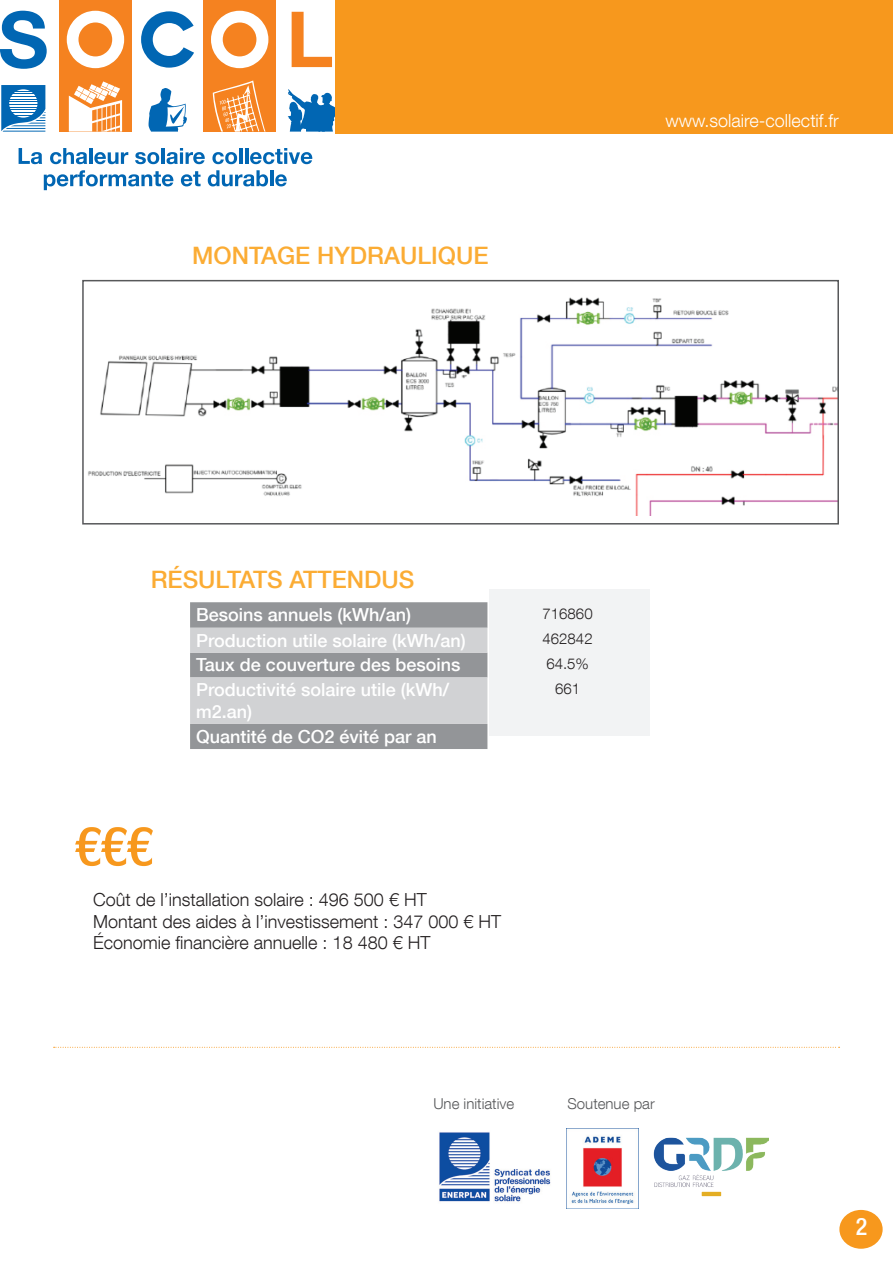
<style>
.page{position:relative;width:893px;height:1263px;background:#fff}
.page>*{position:absolute;margin:0;border:0;box-sizing:border-box;transform-origin:0 0}
.t1{font:500 condensed 54px "Helvetica Neue LT Com";color:#f7981d}
.t2{font:500 24px "Helvetica Neue LT Com";color:#fbac34}
.t3{font:500 condensed 24px "Helvetica Neue LT Com";color:#fff}
.t4{font:500 18px/21.6px "Helvetica Neue LT Com";color:#fff}
.t5{font:300 18px/21.6px "Helvetica Neue LT Com";color:#231f20}
.t6{font:300 18px "Helvetica Neue LT Com";color:#fff}
.t7{font:300 15px "Helvetica Neue LT Com";color:#57585a}
.t8{font:300 15px "Helvetica Neue LT Com";color:#231f20}
</style>
<div class="page">
<svg style="left:19px;top:148px;width:23px;height:16px"></svg>
<svg style="left:50px;top:148px;width:37px;height:16px"></svg>
<hr style="left:89px;top:148px;width:3px;height:16px;background:#0166b3">
<svg style="left:94px;top:152px;width:34px;height:12px"></svg>
<svg style="left:135px;top:152px;width:24px;height:12px"></svg>
<hr style="left:161px;top:148px;width:4px;height:16px;background:#0166b3">
<svg style="left:167px;top:148px;width:38px;height:16px"></svg>
<svg style="left:212px;top:152px;width:25px;height:12px"></svg>
<hr style="left:239px;top:148px;width:3px;height:16px;background:#0166b3">
<hr style="left:245px;top:148px;width:3px;height:16px;background:#0166b3">
<svg style="left:250px;top:148px;width:62px;height:16px"></svg>
<svg style="left:44px;top:170px;width:129px;height:20px"></svg>
<svg style="left:181px;top:171px;width:20px;height:15px"></svg>
<svg style="left:208px;top:170px;width:60px;height:16px"></svg>
<hr style="left:270px;top:170px;width:3px;height:16px;background:#0166b3">
<svg style="left:275px;top:174px;width:12px;height:12px"></svg>
<div style="left:59px;top:0;width:73px;height:132px;background:#f58220"></div>
<div style="left:204px;top:0;width:72px;height:132px;background:#f58220"></div>
<svg style="left:0;top:11px;width:47px;height:58px"></svg>
<svg style="left:67px;top:11px;width:57px;height:57px"></svg>
<svg style="left:141px;top:11px;width:53px;height:57px"></svg>
<svg style="left:211px;top:11px;width:57px;height:57px"></svg>
<svg style="left:292px;top:12px;width:40px;height:55px"></svg>
<svg style="left:1px;top:85px;width:44px;height:47px"></svg>
<svg style="left:288px;top:89px;width:48px;height:43px"></svg>
<svg style="left:213px;top:80px;width:53px;height:52px"></svg>
<svg style="left:69px;top:81px;width:53px;height:51px"></svg>
<svg style="left:149px;top:88px;width:38px;height:44px"></svg>
<div style="left:336px;top:0;width:557px;height:134px;background:#f7981d"></div>
<img style="left:88px;top:297px;width:748px;height:219px">
<div style="left:82px;top:280px;width:757px;height:244px;border:2px solid #57585a"></div>
<div style="left:839px;top:1210px;width:44px;height:39px;background:#f7981d;border-radius:50%"></div>
<div style="left:489px;top:589px;width:160px;height:147px;background:#f2f3f4"></div>
<svg style="left:190px;top:602px;width:297px;height:147px;background:#b1b3b5"></svg>
<img style="left:566px;top:1128px;width:73px;height:80px">
<img style="left:439px;top:1132px;width:112px;height:70px">
<img style="left:653px;top:1137px;width:116px;height:60px">
<svg style="left:54px;top:1047px;width:786px;height:1px"></svg>
<h2 class="t2" style="left:192px;top:241px;width:39px">Monta</h2>
<h2 class="t2" style="left:277px;top:241px;width:88px">ge hydrauli</h2>
<h2 class="t2" style="left:438px;top:241px;width:35px">que</h2>
<p class="t6" style="left:666px;top:110px;width:175px">www.solaire-collectif.fr</p>
<h2 class="t2" style="left:151px;top:565px;width:32px">Résultats</h2>
<h2 class="t2" style="left:289px;top:565px;width:17px">attendus</h2>
<p class="t4" style="left:196px;top:604px;width:217px">Besoins annuels (kWh/an)</p>
<p class="t8" style="left:543px;top:604px;width:52px">716860</p>
<p class="t4" style="left:196px;top:629px;width:271px">Production utile solaire (kWh/an)</p>
<p class="t8" style="left:543px;top:630px;width:52px">462842</p>
<p class="t4" style="left:196px;top:654px;width:266px">Taux de couverture des besoins</p>
<p class="t8" style="left:546px;top:655px;width:44px">64.5%</p>
<p class="t4" style="left:196px;top:679px;width:255px">Productivité solaire utile (kWh/ m2.an)</p>
<p class="t8" style="left:555px;top:680px;width:27px">661</p>
<p class="t4" style="left:196px;top:725px;width:242px">Quantité de CO2 évité par an</p>
<h1 class="t1" style="left:75px;top:814px;width:79px">€€€</h1>
<p class="t5" style="left:93px;top:889px;width:410px">Coût de l’installation solaire : 496 500 € HT<br>Montant des aides à l’investissement : 347 000 € HT<br>Économie financière annuelle : 18 480 € HT</p>
<p class="t7" style="left:433px;top:1094px;width:82px">Une initiative</p>
<p class="t7" style="left:567px;top:1094px;width:89px">Soutenue par</p>
<h2 class="t3" style="left:856px;top:1212px;width:13px">2</h2>
</div>
